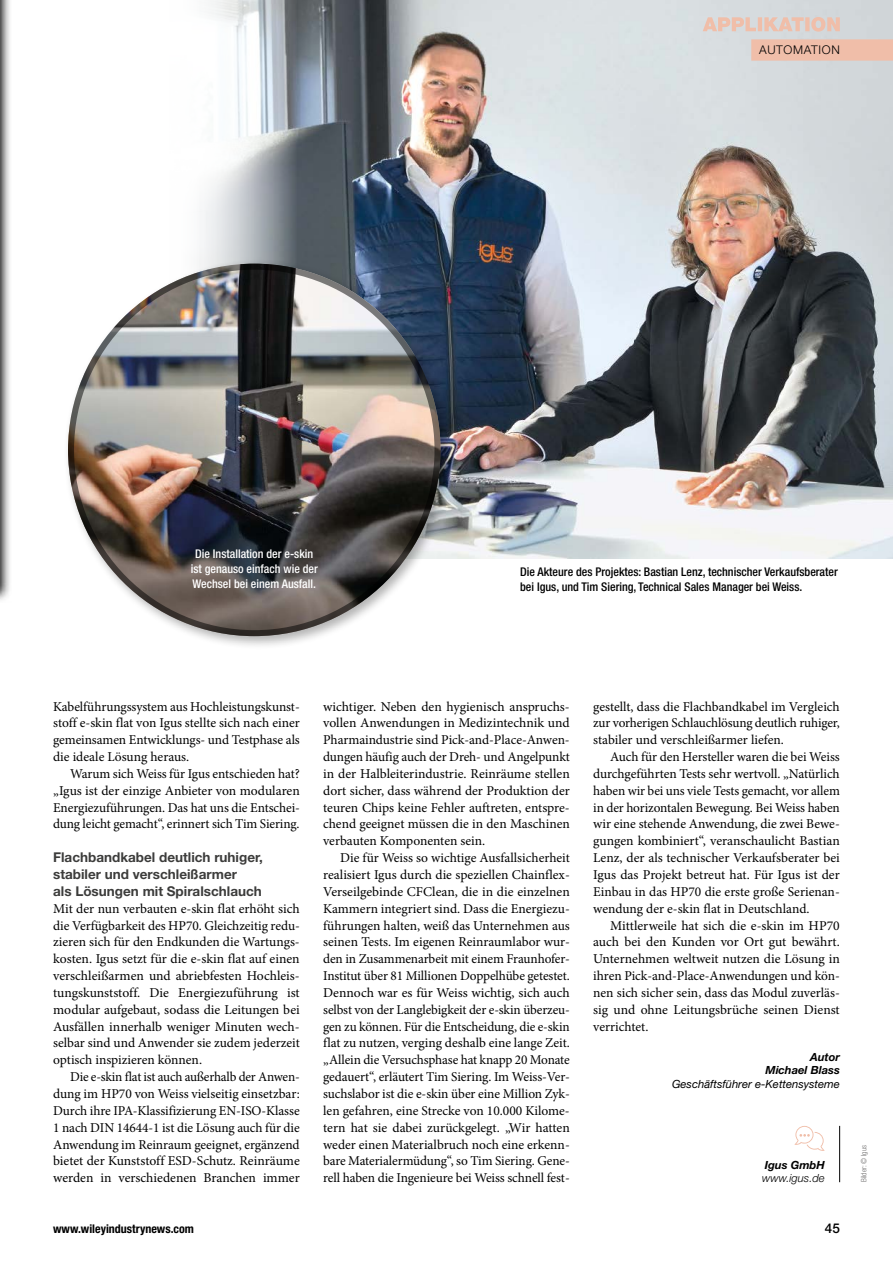
<style>
.page{position:relative;width:893px;height:1263px;background:#fff}
.page>*{position:absolute;margin:0;border:0;box-sizing:border-box;transform-origin:0 0}
.t1{font:13.5px/16.8px "Minion Pro";letter-spacing:-.005em;color:#000;text-align:justify}
.t2{font:700 13.5px/16.8px "Helvetica Neue LT Std";color:#3c3c3b}
.t3{font:500 13.5px "Helvetica Neue LT Std";color:#000}
.t4{font:500 condensed 12px/15px "Helvetica Neue LT Std";color:#000}
.t5{font:500 condensed 12px/15px "Helvetica Neue LT Std";color:#fff;text-align:center}
.t6{font:700 condensed 12px "Helvetica Neue LT Std";color:#000}
.t7{font:300 12px "Helvetica Neue LT Std";color:#000}
.t8{font:italic 11.25px "Helvetica Neue LT Std";color:#000}
.t9{font:italic 700 11.25px/13.5px "Helvetica Neue LT Std";color:#000;text-align:right}
.t10{font:italic 300 11.25px "Helvetica Neue LT Std";color:#000}
.t11{font:300 condensed 7.5px "Helvetica Neue LT Std";color:#706f6f}
</style>
<div class="page">
<svg style="left:0;top:0;width:10px;height:600px;background:#adadad"></svg>
<hr style="left:839px;top:1126px;width:1px;height:56px;background:#000">
<svg style="left:794px;top:1126px;width:31px;height:25px"></svg>
<img style="left:199px;top:0;width:694px;height:559px">
<div style="left:63px;top:258px;width:391px;height:391px;background:#000;opacity:.3"></div>
<img style="left:68px;top:264px;width:372px;height:372px;border-radius:186px">
<svg style="left:703px;top:17px;width:137px;height:15px;background:#e4cabf"></svg>
<div style="left:751px;top:39px;width:142px;height:22px;background:#f0bea9"></div>
<p class="t7" style="left:759px;top:43px;width:18px">AUTOMATION</p>
<p class="t5" style="left:191px;top:546px;width:129px">Die Installation der e-skin ist genauso einfach wie der<br>Wechsel bei einem Ausfall.</p>
<p class="t4" style="left:520px;top:564px;width:319px">Die Akteure des Projektes: Bastian Lenz, technischer Verkaufsberater bei Igus, und Tim Siering, Technical Sales Manager bei Weiss.</p>
<p class="t1" style="left:53px;top:698px;width:248px">Kabelführungssystem aus Hochleistungskunst&shy;stoff e-skin flat von Igus stellte sich nach einer gemeinsamen Entwicklungs- und Testphase als die ideale Lösung heraus.</p>
<p class="t1" style="left:53px;top:765px;width:248px;text-indent:17px">Warum sich Weiss für Igus entschieden hat? „Igus ist der einzige Anbieter von modularen Energiezuführungen. Das hat uns die Entschei&shy;dung leicht gemacht“, erinnert sich Tim Siering.</p>
<p class="t2" style="left:53px;top:849px;width:211px">Flachbandkabel deutlich ruhiger, stabiler und verschleißarmer<br>als Lösungen mit Spiralschlauch</p>
<p class="t1" style="left:53px;top:900px;width:248px">Mit der nun verbauten e-skin flat erhöht sich die Verfügbarkeit des HP70. Gleichzeitig redu&shy;zieren sich für den Endkunden die Wartungs&shy;kosten. Igus setzt für die e-skin flat auf einen verschleißarmen und abriebfesten Hochleis&shy;tungskunststoff. Die Energiezuführung ist modular aufgebaut, sodass die Leitungen bei Ausfällen innerhalb weniger Minuten wech&shy;selbar sind und Anwender sie zudem jederzeit optisch inspizieren können.</p>
<p class="t1" style="left:53px;top:1068px;width:248px;text-indent:17px">Die e-skin flat ist auch außerhalb der Anwen&shy;dung im HP70 von Weiss vielseitig einsetzbar:<br>Durch ihre IPA-Klassifizierung EN-ISO-Klasse 1 nach DIN 14644-1 ist die Lösung auch für die Anwendung im Reinraum geeignet, ergänzend bietet der Kunststoff ESD-Schutz. Reinräume werden in verschiedenen Branchen immer</p>
<p class="t1" style="left:323px;top:698px;width:248px">wichtiger. Neben den hygienisch anspruchs&shy;vollen Anwendungen in Medizintechnik und Pharmaindustrie sind Pick-and-Place-Anwen&shy;dungen häufig auch der Dreh- und Angelpunkt in der Halbleiterindustrie. Reinräume stellen dort sicher, dass während der Produktion der teuren Chips keine Fehler auftreten, entspre&shy;chend geeignet müssen die in den Maschinen verbauten Komponenten sein.</p>
<p class="t1" style="left:323px;top:849px;width:248px;text-indent:17px">Die für Weiss so wichtige Ausfallsicherheit realisiert Igus durch die speziellen Chainflex-Verseilgebinde CFClean, die in die einzelnen Kammern integriert sind. Dass die Energiezu&shy;führungen halten, weiß das Unternehmen aus seinen Tests. Im eigenen Reinraumlabor wur&shy;den in Zusammenarbeit mit einem Fraunhofer-Institut über 81 Millionen Doppelhübe getestet.<br>Dennoch war es für Weiss wichtig, sich auch selbst von der Langlebigkeit der e-skin überzeu&shy;gen zu können. Für die Entscheidung, die e-skin flat zu nutzen, verging deshalb eine lange Zeit. „Allein die Versuchsphase hat knapp 20 Monate gedauert“, erläutert Tim Siering. Im Weiss-Ver&shy;suchslabor ist die e-skin über eine Million Zyk&shy;len gefahren, eine Strecke von 10.000 Kilome&shy;tern hat sie dabei zurückgelegt. „Wir hatten weder einen Materialbruch noch eine erkenn&shy;bare Materialermüdung“, so Tim Siering. Gene&shy;rell haben die Ingenieure bei Weiss schnell fest-</p>
<p class="t1" style="left:593px;top:698px;width:248px">gestellt, dass die Flachbandkabel im Vergleich zur vorherigen Schlauchlösung deutlich ruhiger, stabiler und verschleißarmer liefen.</p>
<p class="t1" style="left:593px;top:748px;width:248px;text-indent:17px">Auch für den Hersteller waren die bei Weiss durchgeführten Tests sehr wertvoll. „Natürlich haben wir bei uns viele Tests gemacht, vor allem in der horizontalen Bewegung. Bei Weiss haben wir eine stehende Anwendung, die zwei Bewe&shy;gungen kombiniert“, veranschaulicht Bastian Lenz, der als technischer Verkaufsberater bei Igus das Projekt betreut hat. Für Igus ist der Einbau in das HP70 die erste große Serienan&shy;wendung der e-skin flat in Deutschland.</p>
<p class="t1" style="left:593px;top:917px;width:248px;text-indent:17px">Mittlerweile hat sich die e-skin im HP70 auch bei den Kunden vor Ort gut bewährt.<br>Unternehmen weltweit nutzen die Lösung in ihren Pick-and-Place-Anwendungen und kön&shy;nen sich sicher sein, dass das Modul zuverläs&shy;sig und ohne Leitungsbrüche seinen Dienst verrichtet.</p>
<p class="t9" style="left:765px;top:1050px;width:76px">Autor<br>Michael Blass</p>
<p class="t8" style="left:672px;top:1077px;width:169px">Geschäftsführer e-Kettensysteme</p>
<p class="t9" style="left:765px;top:1158px;width:61px">Igus GmbH</p>
<p class="t10" style="left:762px;top:1171px;width:64px">www.igus.de</p>
<p class="t6" style="left:53px;top:1221px;width:142px">www.wileyindustrynews.com</p>
<p class="t3" style="left:825px;top:1220px;width:17px">45</p>
<p class="t11" style="left:860px;top:1182px;width:39px;rotate:-90deg">Bilder: © Igus</p>
</div>
